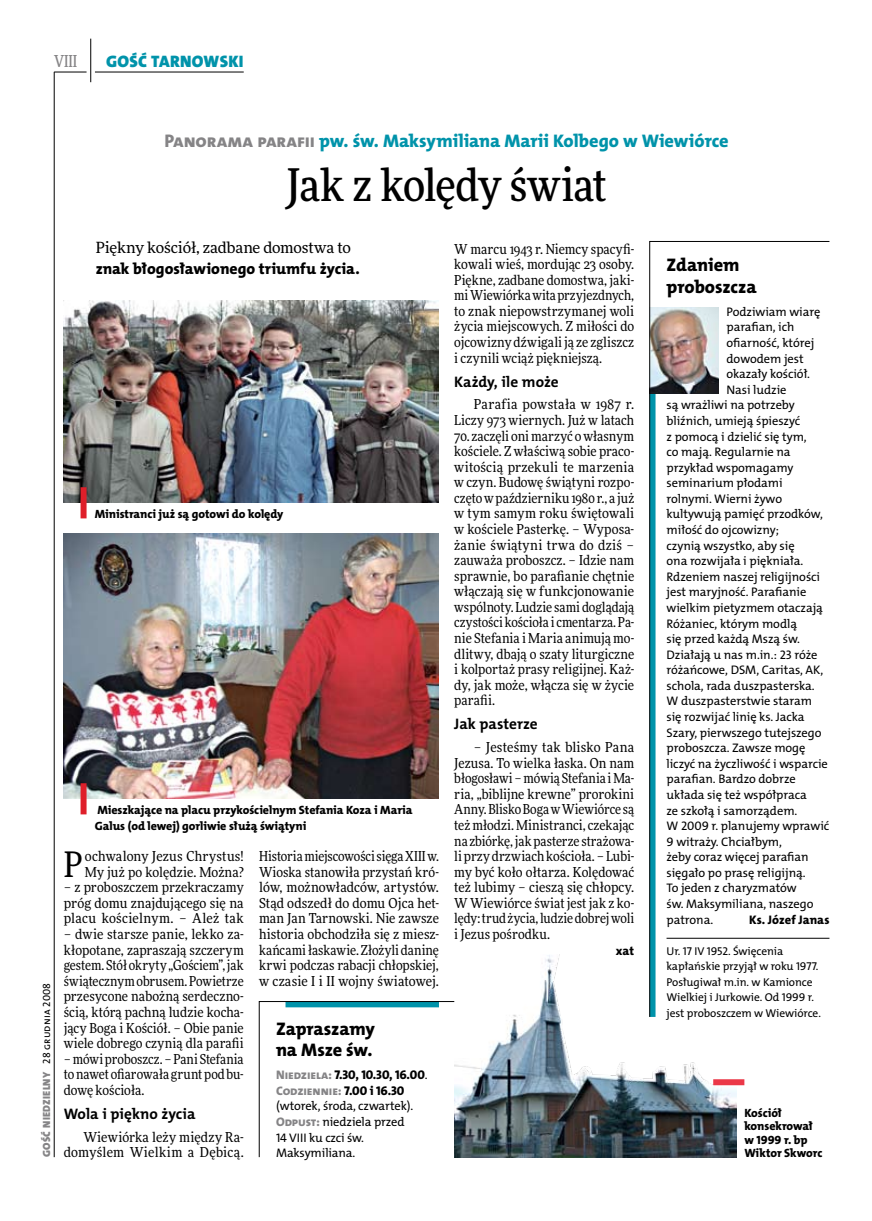
<style>
.page{position:relative;width:872px;height:1221px;background:#fff}
.page>*{position:absolute;margin:0;border:0;box-sizing:border-box;transform-origin:0 0}
.t1{font:500 45px "Freeday Narrow";letter-spacing:-.015em;color:#000}
.t2{font:35.25px "Freeday Narrow News";color:#000}
.t3{font:18.3px "The Mix HP8 Ex Bld";color:#0093aa}
.t4{font:18.3px/21.6px "The Mix HP8 Ex Bld";letter-spacing:.01em;color:#000}
.t5{font:16.65px "The Mix HP9 Blk";letter-spacing:.02em;color:#0093aa}
.t6{font:500 16.5px "Freeday Narrow";color:#858486;scale:.9 1}
.t7{font:15.75px "The Mix HP8 Ex Bld";letter-spacing:.005em;color:#000}
.t8{font:15.45px "Freeday News";letter-spacing:-.01em;color:#000}
.t9{font:15.3px "The Mix HP7 Bld";letter-spacing:-.01em;color:#000}
.t10{font:13.8px/15.6px "Freeday Narrow News";letter-spacing:.005em;color:#000;text-align:justify}
.t11{font:12.75px "The Mix HP8 Ex Bld";letter-spacing:-.01em;color:#000}
.t12{font:12.45px/15.6px "The Mix HP5 Plain";letter-spacing:-.005em;color:#000}
.t13{font:12.45px "The Mix HP8 Ex Bld";letter-spacing:-.005em;color:#858486}
.t14{font:12.45px "The Mix HP8 Ex Bld";letter-spacing:.005em;color:#000}
.t15{font:12px/13.5px "The Mix HP8 Ex Bld";letter-spacing:-.005em;color:#000}
.t16{font:11.4px/15.6px "The Mix HP5 Plain";letter-spacing:-.005em;color:#000}
.t17{font:10.5px "The Mix HP9 Blk";letter-spacing:.025em;color:#858486}
.s1{font-family:"The Mix HP5 Plain";color:#000}
.s2{color:#858486}
.s3{font-size:12.45px;color:#858486}
.s4{font-family:"The Mix HP5 Plain";font-size:12.45px}
.s5{font-size:12.75px;color:#000}
.s6{font-family:"The Mix HP8 Ex Bld";color:#858486}
</style>
<div class="page">
<hr style="left:54px;top:72px;width:1px;height:1085px;background:#000">
<hr style="left:90px;top:39px;width:1px;height:43px;background:#000">
<hr style="left:54px;top:72px;width:33px;height:1px;background:#000">
<hr style="left:95px;top:72px;width:149px;height:1px;background:#000">
<img style="left:454px;top:954px;width:283px;height:202px">
<svg style="left:649px;top:241px;width:181px;height:776px"></svg>
<svg style="left:259px;top:1001px;width:195px;height:156px"></svg>
<img style="left:64px;top:300px;width:375px;height:203px">
<img style="left:64px;top:534px;width:375px;height:264px">
<div style="left:81px;top:487px;width:6px;height:31px;background:#df1f2a"></div>
<div style="left:81px;top:783px;width:6px;height:31px;background:#df1f2a"></div>
<div style="left:713px;top:1079px;width:31px;height:6px;background:#eb3848"></div>
<p class="t6" style="left:54px;top:50px;width:27px">VIII</p>
<p class="t5" style="left:106px;top:50px;width:139px">GOŚĆ TARNOWSKI</p>
<p class="t17" style="left:40px;top:1156px;width:176px;rotate:-90deg">GOŚĆ NIEDZIELNY <span class="s1">28 grudnia 2008</span></p>
<h3 class="t3" style="left:164px;top:129px;width:566px"><span class="s2">Panorama parafii</span> pw. św. Maksymiliana Marii Kolbego w Wiewiórce</h3>
<h1 class="t1" style="left:286px;top:157px;width:322px">Jak z kolędy świat</h1>
<p class="t8" style="left:96px;top:238px;width:257px">Piękny kościół, zadbane domostwa to</p>
<p class="t7" style="left:96px;top:258px;width:265px">znak błogosławionego triumfu życia.</p>
<p class="t15" style="left:95px;top:507px;width:190px">Ministranci już są gotowi do kolędy</p>
<p class="t15" style="left:95px;top:802px;width:319px;line-height:15.6px">Mieszkające na placu przykościelnym Stefania Koza i Maria<br>Galus (od lewej) gorliwie służą świątyni</p>
<h2 class="t2" style="left:64px;top:842px;width:21px">P</h2>
<p class="t10" style="left:85px;top:848px;width:160px">ochwalony Jezus Chrystus!<br>My już po kolędzie. Można?</p>
<p class="t10" style="left:64px;top:879px;width:181px">– z proboszczem przekraczamy próg domu znajdującego się na placu kościelnym. – Ależ tak</p>
<p class="t10" style="left:64px;top:926px;width:181px">– dwie starsze panie, lekko za&shy;kłopotane, zapraszają szczerym gestem. Stół okryty „Gościem”, jak świątecznym obrusem. Powietrze przesycone nabożną serdeczno&shy;ścią, którą pachną ludzie kocha&shy;jący Boga i Kościół. – Obie panie wiele dobrego czynią dla parafii</p>
<p class="t10" style="left:64px;top:1050px;width:181px">– mówi proboszcz. – Pani Stefania to nawet ofiarowała grunt pod bu&shy;dowę kościoła.</p>
<p class="t9" style="left:64px;top:1103px;width:133px">Wola i piękno życia</p>
<p class="t10" style="left:64px;top:1128px;width:181px;text-align:right">Wiewiórka leży między Ra&shy;domyślem Wielkim a Dębicą.</p>
<p class="t10" style="left:259px;top:848px;width:181px">Historia miejscowości sięga XIII w.<br>Wioska stanowiła przystań kró&shy;lów, możnowładców, artystów.<br>Stąd odszedł do domu Ojca het&shy;man Jan Tarnowski. Nie zawsze historia obchodziła się z miesz&shy;kańcami łaskawie. Złożyli daninę krwi podczas rabacji chłopskiej, w czasie I i II wojny światowej.</p>
<h3 class="t4" style="left:276px;top:1017px;width:100px">Zapraszamy na Msze św.</h3>
<p class="t11" style="left:276px;top:1066px;width:153px"><span class="s3">Niedziela:</span> 7.30, 10.30, 16.00<span class="s4">.</span></p>
<p class="t13" style="left:276px;top:1082px;width:130px">Codziennie: <span class="s5">7.00 i 16.30</span></p>
<p class="t12" style="left:276px;top:1098px;width:139px">(wtorek, środa, czwartek).<br><span class="s6">Odpust:</span> niedziela przed<br>14 VIII ku czci św.<br>Maksymiliana.</p>
<p class="t10" style="left:454px;top:241px;width:181px">W marcu 1943 r. Niemcy spacyfi&shy;kowali wieś, mordując 23 osoby.<br>Piękne, zadbane domostwa, jaki&shy;mi Wiewiórka wita przyjezdnych, to znak niepowstrzymanej woli życia miejscowych. Z miłości do ojcowizny dźwigali ją ze zgliszcz i czynili wciąż piękniejszą.</p>
<p class="t9" style="left:454px;top:372px;width:106px">Każdy, ile może</p>
<p class="t10" style="left:454px;top:396px;width:181px;text-align:right">Parafia powstała w 1987 r.<br>Liczy 973 wiernych. Już w latach</p>
<p class="t10" style="left:454px;top:427px;width:181px">70. zaczęli oni marzyć o własnym kościele. Z właściwą sobie praco&shy;witością przekuli te marzenia w czyn. Budowę świątyni rozpo&shy;częto wpaździerniku 1980 r., a już w tym samym roku świętowali w kościele Pasterkę. – Wyposa&shy;żanie świątyni trwa do dziś – zauważa proboszcz. – Idzie nam sprawnie, bo parafianie chętnie włączają się w funkcjonowanie wspólnoty. Ludzie sami doglądają czystości kościoła i cmentarza. Pa&shy;nie Stefania i Maria animują mo&shy;dlitwy, dbają o szaty liturgiczne i kolportaż prasy religijnej. Każ&shy;dy, jak może, włącza się w życie parafii.</p>
<p class="t9" style="left:454px;top:714px;width:85px">Jak pasterze</p>
<p class="t10" style="left:454px;top:739px;width:181px;text-indent:20px">– Jesteśmy tak blisko Pana Jezusa. To wielka łaska. On nam błogosławi – mówią Stefania iMa&shy;ria, „biblijne krewne” prorokini Anny. Blisko Boga wWiewiórce są też młodzi. Ministranci, czekając na zbiórkę, jak pasterze strażowa&shy;li przy drzwiach kościoła. – Lubi&shy;my być koło ołtarza. Kolędować też lubimy – cieszą się chłopcy.<br>W Wiewiórce świat jest jak z ko&shy;lędy: trud życia, ludzie dobrej woli i Jezus pośrodku.</p>
<p class="t14" style="left:616px;top:942px;width:20px">xat</p>
<h3 class="t4" style="left:666px;top:254px;width:92px">Zdaniem proboszcza</h3>
<p class="t12" style="left:726px;top:304px;width:95px">Podziwiam wiarę</p>
<p class="t12" style="left:726px;top:319px;width:69px">parafian, ich</p>
<p class="t12" style="left:726px;top:335px;width:90px">ofiarność, której</p>
<p class="t12" style="left:726px;top:351px;width:79px">dowodem jest</p>
<p class="t12" style="left:726px;top:366px;width:85px">okazały kościół.</p>
<p class="t12" style="left:726px;top:382px;width:62px">N asi ludzie</p>
<p class="t12" style="left:666px;top:397px;width:130px">są wrażliwi na potrzeby</p>
<p class="t12" style="left:666px;top:413px;width:135px">bliźnich, umieją śpieszyć</p>
<p class="t12" style="left:666px;top:428px;width:142px">z pomocą i dzielić się tym,</p>
<p class="t12" style="left:666px;top:444px;width:126px">co mają. Regularnie na</p>
<p class="t12" style="left:666px;top:460px;width:128px">przykład wspomagamy</p>
<p class="t12" style="left:666px;top:475px;width:118px">seminarium płodami</p>
<p class="t12" style="left:666px;top:491px;width:117px">rolnymi. Wierni żywo</p>
<p class="t12" style="left:666px;top:506px;width:158px">kultywują pamięć przodków,</p>
<p class="t12" style="left:666px;top:522px;width:114px">miłość do ojcowizny;</p>
<p class="t12" style="left:666px;top:537px;width:130px">czynią wszystko, aby się</p>
<p class="t12" style="left:666px;top:553px;width:138px">ona rozwijała i piękniała.</p>
<p class="t12" style="left:666px;top:569px;width:155px">Rdzeniem naszej religijności</p>
<p class="t12" style="left:666px;top:584px;width:141px">jest maryjność. Parafianie</p>
<p class="t12" style="left:666px;top:600px;width:158px">wielkim pietyzmem otaczają</p>
<p class="t12" style="left:666px;top:615px;width:132px">Różaniec, którym modlą</p>
<p class="t12" style="left:666px;top:631px;width:135px">się przed każdą Mszą św.</p>
<p class="t12" style="left:666px;top:646px;width:152px">Działają u nas m.in.: 23 róże</p>
<p class="t12" style="left:666px;top:662px;width:158px">różańcowe, DSM, Caritas, AK,</p>
<p class="t12" style="left:666px;top:678px;width:150px">schola, rada duszpasterska.</p>
<p class="t12" style="left:666px;top:693px;width:147px">W duszpasterstwie staram</p>
<p class="t12" style="left:666px;top:709px;width:140px">się rozwijać linię ks. Jacka</p>
<p class="t12" style="left:666px;top:724px;width:156px">Szary, pierwszego tutejszego</p>
<p class="t12" style="left:666px;top:740px;width:140px">proboszcza. Zawsze mogę</p>
<p class="t12" style="left:666px;top:755px;width:163px">liczyć na życzliwość i wsparcie</p>
<p class="t12" style="left:666px;top:771px;width:131px">parafian. Bardzo dobrze</p>
<p class="t12" style="left:666px;top:787px;width:142px">układa się też współpraca</p>
<p class="t12" style="left:666px;top:802px;width:132px">ze szkołą i samorządem.</p>
<p class="t12" style="left:666px;top:818px;width:164px">W 2009 r. planujemy wprawić</p>
<p class="t12" style="left:666px;top:833px;width:117px">9 witraży. Chciałbym,</p>
<p class="t12" style="left:666px;top:849px;width:144px">żeby coraz więcej parafian</p>
<p class="t12" style="left:666px;top:865px;width:141px">sięgało po prasę religijną.</p>
<p class="t12" style="left:666px;top:880px;width:132px">To jeden z charyzmatów</p>
<p class="t12" style="left:666px;top:896px;width:148px">św. Maksymiliana, naszego</p>
<p class="t12" style="left:666px;top:911px;width:48px">patrona.</p>
<p class="t14" style="left:749px;top:911px;width:82px">Ks. Józef Janas</p>
<p class="t16" style="left:666px;top:943px;width:156px">Ur. 17 IV 1952. Święcenia kapłańskie przyjął w roku 1977.<br>Posługiwał m.in. w Kamionce<br>Wielkiej i J urkowie. Od 1999 r. jest proboszczem w Wiewiórce.</p>
<p class="t15" style="left:744px;top:1105px;width:79px">Kościół konsekrował w 1999 r. bp<br>Wiktor Skworc</p>
</div>
